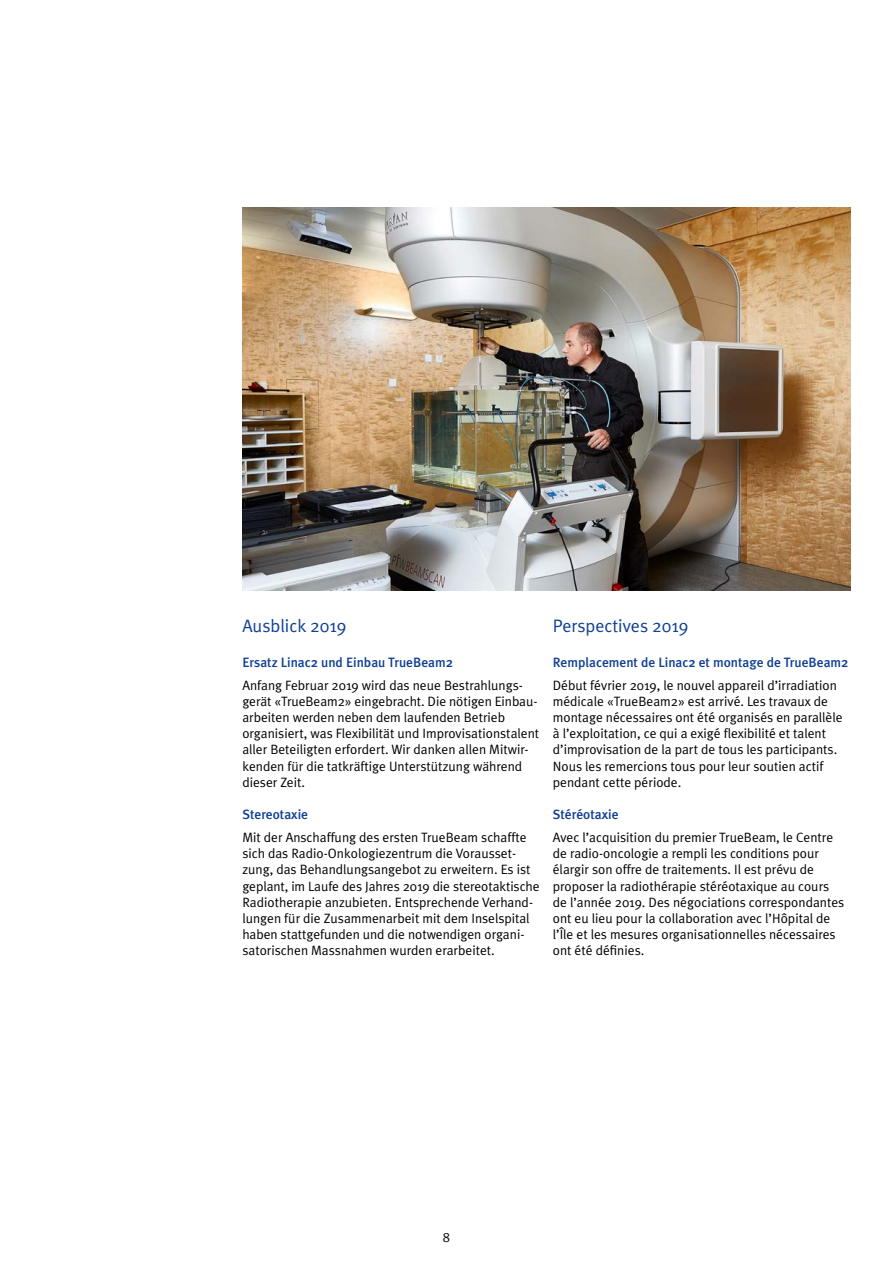
<style>
.page{position:relative;width:893px;height:1263px;background:#fff}
.page>*{position:absolute;margin:0;border:0;box-sizing:border-box;transform-origin:0 0}
.t1{font:18px "Meta Plus Normal";color:#0f3f93}
.t2{font:13.5px/16.2px "Meta Plus Normal";color:#000}
.t3{font:500 13.5px "Meta Plus";color:#0f3f93}
</style>
<div class="page">
<img style="left:242px;top:208px;width:608px;height:383px">
<h1 class="t1" style="left:242px;top:615px;width:106px">Ausblick 2019</h1>
<p class="t3" style="left:242px;top:654px;width:212px">Ersatz Linac2 und Einbau TrueBeam2</p>
<p class="t2" style="left:242px;top:677px;width:298px">Anfang Februar 2019 wird das neue Bestrahlungs&shy;gerät «TrueBeam2» eingebracht. Die nötigen Einbau&shy;arbeiten werden neben dem laufenden Betrieb organisiert, was Flexibilität und Improvisationstalent aller Beteiligten erfordert. Wir danken allen Mitwir&shy;kenden für die tatkräftige Unterstützung während dieser Zeit.</p>
<p class="t3" style="left:242px;top:807px;width:67px">Stereotaxie</p>
<p class="t2" style="left:242px;top:829px;width:299px">Mit der Anschaffung des ersten TrueBeam schaffte sich das Radio-Onkologiezentrum die Vorausset&shy;zung, das Behandlungsangebot zu erweitern. Es ist geplant, im Laufe des Jahres 2019 die stereotaktische Radiotherapie anzubieten. Entsprechende Verhand&shy;lungen für die Zusammenarbeit mit dem Inselspital haben stattgefunden und die notwendigen organi&shy;satorischen Massnahmen wurden erarbeitet.</p>
<h1 class="t1" style="left:553px;top:615px;width:137px">Perspectives 2019</h1>
<p class="t3" style="left:553px;top:654px;width:297px">Remplacement de Linac2 et montage de TrueBeam2</p>
<p class="t2" style="left:553px;top:677px;width:291px">Début février 2019, le nouvel appareil d’irradiation médicale «TrueBeam2» est arrivé. Les travaux de montage nécessaires ont été organisés en parallèle à l’exploitation, ce qui a exigé flexibilité et talent d’improvisation de la part de tous les participants.<br>Nous les remercions tous pour leur soutien actif pendant cette période.</p>
<p class="t3" style="left:553px;top:807px;width:67px">Stéréotaxie</p>
<p class="t2" style="left:553px;top:829px;width:293px">Avec l’acquisition du premier TrueBeam, le Centre de radio-oncologie a rempli les conditions pour élargir son offre de traitements. Il est prévu de proposer la radiothérapie stéréotaxique au cours de l’année 2019. Des négociations correspondantes ont eu lieu pour la collaboration avec l’Hôpital de l’Île et les mesures organisationnelles nécessaires ont été définies.</p>
<p class="t2" style="left:443px;top:1229px;width:9px">8</p>
</div>
